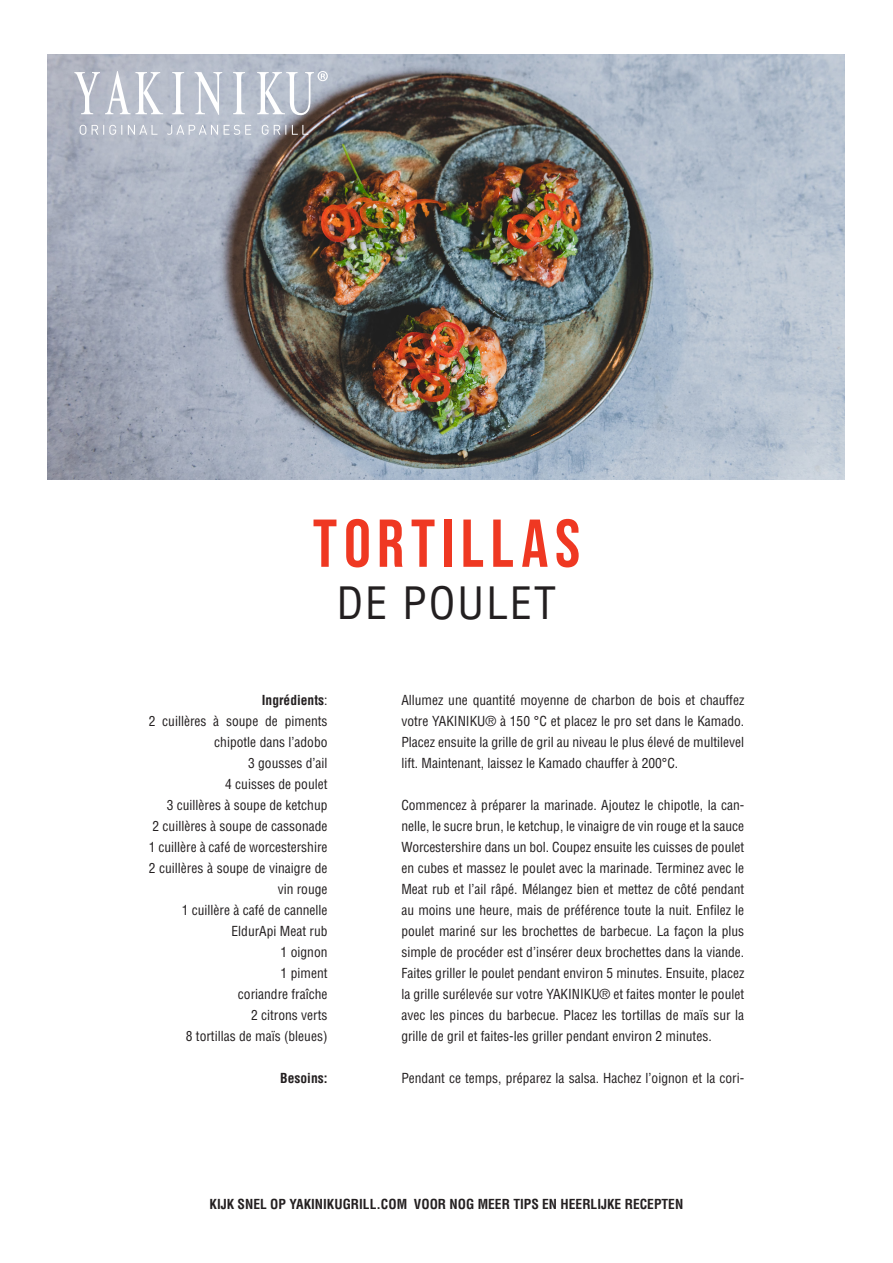
<style>
.page{position:relative;width:893px;height:1263px;background:#fff}
.page>*{position:absolute;margin:0;border:0;box-sizing:border-box;transform-origin:0 0}
.t1{font:67.5px "Bebas Neue";letter-spacing:.1em;color:#ef3822}
.t2{font:condensed 43.5px "Helvetica LT Std";letter-spacing:.05em;color:#231f20}
.Recept_handelingen{font:condensed 13.5px/21px "Helvetica LT Std";color:#231f20;text-align:justify}
.Ingredienten_Benodig{font:condensed 13.5px/21px "Helvetica LT Std";color:#231f20;text-align:right}
.Ingredienten_Benodig-2{font:700 condensed 13.5px "Helvetica LT Std";color:#231f20}
.s1{font-weight:400}
</style>
<div class="page">
<img style="left:48px;top:54px;width:796px;height:425px">
<svg style="left:74px;top:71px;width:254px;height:64px;background:#bdc1cb"></svg>
<p class="t1" style="left:313px;top:505px;width:269px">TORTILLAS</p>
<p class="t2" style="left:337px;top:576px;width:221px">DE POULET</p>
<p class="Ingredienten_Benodig-2" style="left:262px;top:692px;width:67px">Ingrédients<span class="s1">:</span></p>
<p class="Ingredienten_Benodig" style="left:149px;top:711px;width:180px">2 cuillères à soupe de piments chipotle dans l’adobo</p>
<p class="Ingredienten_Benodig" style="left:248px;top:753px;width:81px">3 gousses d’ail</p>
<p class="Ingredienten_Benodig" style="left:225px;top:774px;width:104px">4 cuisses de poulet</p>
<p class="Ingredienten_Benodig" style="left:167px;top:795px;width:162px">3 cuillères à soupe de ketchup</p>
<p class="Ingredienten_Benodig" style="left:152px;top:816px;width:177px">2 cuillères à soupe de cassonade</p>
<p class="Ingredienten_Benodig" style="left:149px;top:837px;width:180px">1 cuillère à café de worcestershire</p>
<p class="Ingredienten_Benodig" style="left:149px;top:858px;width:180px">2 cuillères à soupe de vinaigre de vin rouge</p>
<p class="Ingredienten_Benodig" style="left:182px;top:900px;width:147px">1 cuillère à café de cannelle</p>
<p class="Ingredienten_Benodig" style="left:232px;top:921px;width:97px">EldurApi Meat rub</p>
<p class="Ingredienten_Benodig" style="left:281px;top:942px;width:48px">1 oignon</p>
<p class="Ingredienten_Benodig" style="left:281px;top:963px;width:48px">1 piment</p>
<p class="Ingredienten_Benodig" style="left:238px;top:984px;width:91px">coriandre fraîche</p>
<p class="Ingredienten_Benodig" style="left:251px;top:1005px;width:78px">2 citrons verts</p>
<p class="Ingredienten_Benodig" style="left:186px;top:1026px;width:143px">8 tortillas de maïs (bleues)</p>
<p class="Ingredienten_Benodig-2" style="left:280px;top:1070px;width:49px">Besoins:</p>
<p class="Recept_handelingen" style="left:401px;top:690px;width:344px">Allumez une quantité moyenne de charbon de bois et chauffez votre YAKINIKU® à 150 °C et placez le pro set dans le Kamado.<br>Placez ensuite la grille de gril au niveau le plus élevé de multilevel lift. Maintenant, laissez le Kamado chauffer à 200°C.</p>
<p class="Recept_handelingen" style="left:401px;top:795px;width:344px">Commencez à préparer la marinade. Ajoutez le chipotle, la can&shy;nelle, le sucre brun, le ketchup, le vinaigre de vin rouge et la sauce Worcestershire dans un bol. Coupez ensuite les cuisses de poulet en cubes et massez le poulet avec la marinade. Terminez avec le Meat rub et l’ail râpé. Mélangez bien et mettez de côté pendant au moins une heure, mais de préférence toute la nuit. Enfilez le poulet mariné sur les brochettes de barbecue. La façon la plus simple de procéder est d’insérer deux brochettes dans la viande.<br>Faites griller le poulet pendant environ 5 minutes. Ensuite, placez la grille surélevée sur votre YAKINIKU® et faites monter le poulet avec les pinces du barbecue. Placez les tortillas de maïs sur la grille de gril et faites-les griller pendant environ 2 minutes.</p>
<p class="Recept_handelingen" style="left:401px;top:1068px;width:344px">Pendant ce temps, préparez la salsa. Hachez l’oignon et la cori-</p>
<p class="Ingredienten_Benodig-2" style="left:210px;top:1196px;width:475px">KIJK SNEL OP YAKINIKUGRILL.COM VOOR NOG MEER TIPS EN HEERLIJKE RECEPTEN</p>
</div>
